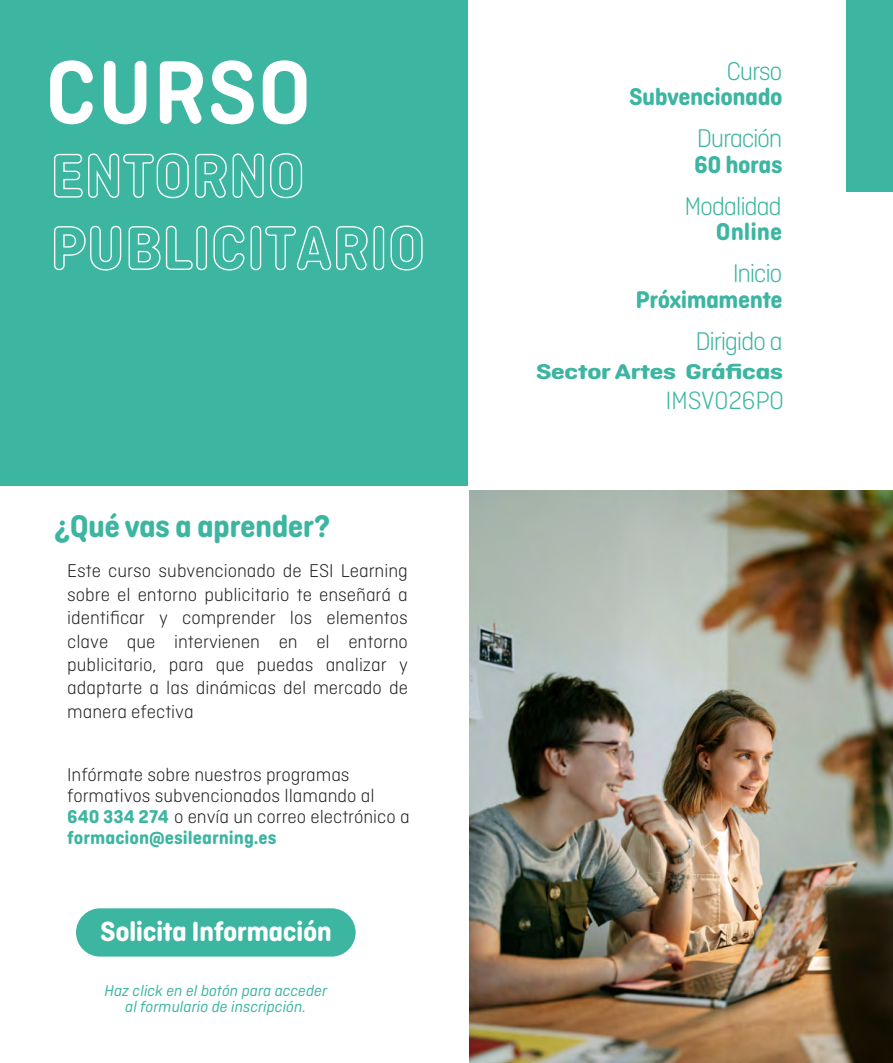
<style>
.page{position:relative;width:893px;height:1063px;background:#fff}
.page>*{position:absolute;margin:0;border:0;box-sizing:border-box;transform-origin:0 0}
.t1{font:600 94.5px "Ciutadella Rounded";color:#fff}
.t2{font:700 33px "Ciutadella Rounded";letter-spacing:-.02em;color:#3cb5a1}
.t3{font:700 29.25px "Ciutadella Rounded";letter-spacing:-.02em;color:#fff}
.t4{font:300 27px "Ciutadella Rounded";letter-spacing:-.05em;color:#3cb5a1}
.t5{font:300 26.4px "Ciutadella Rounded";letter-spacing:-.02em;color:#3cb5a1}
.t6{font:700 25.5px "Ciutadella Rounded";letter-spacing:-.02em;color:#3cb5a1}
.t7{font:700 22.5px "Ciutadella Rounded";letter-spacing:-.03em;color:#3cb5a1;scale:1.34 1}
.t8{font:300 19.5px/23.4px "Ciutadella Rounded";color:#1d1d1b;text-align:justify}
.t9{font:italic 16.5px/16.5px "Ciutadella Rounded";color:#3cb5a1;text-align:center}
.s1{font-weight:700;color:#3cb5a1}
</style>
<div class="page">
<div style="left:0;top:0;width:468px;height:486px;background:#3cb5a1"></div>
<div style="left:846px;top:0;width:47px;height:191px;background:#3cb5a1"></div>
<img style="left:469px;top:490px;width:424px;height:573px">
<svg style="left:54px;top:153px;width:249px;height:46px"></svg>
<svg style="left:54px;top:225px;width:68px;height:46px"></svg>
<svg style="left:128px;top:225px;width:65px;height:45px"></svg>
<div style="left:196px;top:226px;width:11px;height:44px;border:1px solid #fff;border-radius:5px"></div>
<svg style="left:213px;top:225px;width:31px;height:46px"></svg>
<div style="left:250px;top:226px;width:11px;height:44px;border:1px solid #fff;border-radius:5px"></div>
<svg style="left:265px;top:225px;width:103px;height:46px"></svg>
<div style="left:373px;top:226px;width:11px;height:44px;border:1px solid #fff;border-radius:5px"></div>
<svg style="left:390px;top:225px;width:33px;height:46px"></svg>
<div style="left:76px;top:908px;width:280px;height:49px;background:#3cb5a1;border-radius:24px"></div>
<h1 class="t1" style="left:45px;top:39px;width:268px">CURSO</h1>
<h3 class="t4" style="left:727px;top:56px;width:57px">Curso</h3>
<h3 class="t6" style="left:629px;top:82px;width:155px">Subvencionado</h3>
<h3 class="t4" style="left:697px;top:124px;width:87px">Duración</h3>
<h3 class="t6" style="left:694px;top:150px;width:90px">60 horas</h3>
<h3 class="t4" style="left:685px;top:191px;width:99px">Modalidad</h3>
<h3 class="t6" style="left:716px;top:217px;width:68px">Online</h3>
<h3 class="t4" style="left:733px;top:259px;width:51px">Inicio</h3>
<h3 class="t6" style="left:635px;top:285px;width:149px">Próximamente</h3>
<h3 class="t4" style="left:696px;top:326px;width:89px">Dirigido a</h3>
<p class="t7" style="left:536px;top:359px;width:186px">Sector Artes Gráficas</p>
<h3 class="t5" style="left:666px;top:386px;width:120px">IMSV026PO</h3>
<h2 class="t2" style="left:54px;top:507px;width:278px">¿Qué vas a aprender?</h2>
<p class="t8" style="left:67px;top:559px;width:342px">Este curso subvencionado de ESI Learning sobre el entorno publicitario te enseñará a identificar y comprender los elementos clave que intervienen en el entorno publicitario, para que puedas analizar y adaptarte a las dinámicas del mercado de manera efectiva</p>
<p class="t8" style="left:67px;top:764px;width:344px;line-height:21px;text-align:left">Infórmate sobre nuestros programas formativos subvencionados llamando al <span class="s1">640 334 274</span> o envía un correo electrónico a <span class="s1">formacion@esilearning.es</span></p>
<h3 class="t3" style="left:100px;top:914px;width:233px">Solicita Información</h3>
<p class="t9" style="left:104px;top:982px;width:224px">Haz click en el botón para acceder al formulario de inscripción.</p>
</div>
